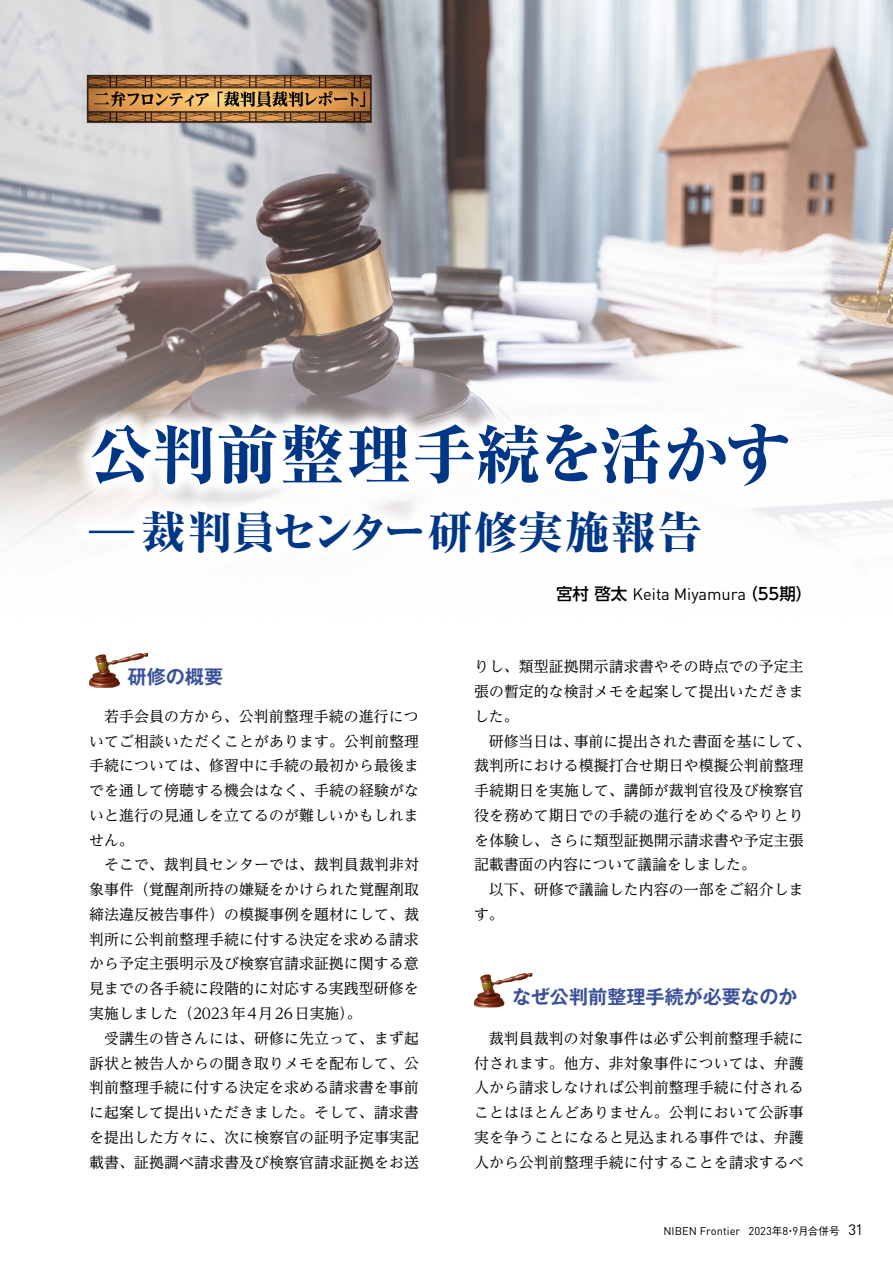
<style>
.page{position:relative;width:893px;height:1263px;background:#fff}
.page>*{position:absolute;margin:0;border:0;box-sizing:border-box;transform-origin:0 0}
.t1{font:800 64.35px "Ryumin Pr 6 N";letter-spacing:-.01em;color:#003686}
.t2{font:800 45px "Ryumin Pr 6 N";color:#003686}
.t3{font:700 19.2px "Gothic MB101 Pr 6 N De";color:#3a5298}
.t4{font:16.5px "DIN";letter-spacing:-.005em;color:#000}
.t5{font:14.85px/24.8px "UD Reimin Pr 6 N";letter-spacing:.005em;color:#000;text-align:justify}
.t6{font:11.1px "DIN";color:#000}
.s1{font-weight:300}
.s2{font-family:"UD Shin Go Pr 6 N";font-weight:500}
.s3{font-family:"Gothic BBB Pr 6 N";font-weight:500;font-size:10.65px}
.s4{font-size:14.85px}
</style>
<div class="page">
<img style="left:0;top:0;width:893px;height:546px">
<img style="left:89px;top:653px;width:59px;height:35px">
<img style="left:85px;top:72px;width:299px;height:54px">
<div style="left:69px;top:403px;width:739px;height:170px;background:#fff"></div>
<img style="left:474px;top:973px;width:58px;height:34px">
<h1 class="t1" style="left:89px;top:404px;width:702px">公判前整理手続を活かす</h1>
<h2 class="t2" style="left:89px;top:497px;width:614px"><span class="s1">―</span>裁判員センター研修実施報告</h2>
<p class="t3" style="left:128px;top:661px;width:97px">研修の概要</p>
<p class="t5" style="left:89px;top:703px;width:331px;text-indent:15px">若手会員の方から、公判前整理手続の進行についてご相談いただくことがあります。公判前整理手続については、修習中に手続の最初から最後までを通して傍聴する機会はなく、手続の経験がないと進行の見通しを立てるのが難しいかもしれません。</p>
<p class="t5" style="left:89px;top:852px;width:331px;text-indent:15px">そこで、裁判員センターでは、裁判員裁判非対象事件（覚醒剤所持の嫌疑をかけられた覚醒剤取締法違反被告事件）の模擬事例を題材にして、裁判所に公判前整理手続に付する決定を求める請求から予定主張明示及び検察官請求証拠に関する意見までの各手続に段階的に対応する実践型研修を実施しました（2023年4月26日実施）。</p>
<p class="t5" style="left:89px;top:1025px;width:331px;text-indent:15px">受講生の皆さんには、研修に先立って、まず起訴状と被告人からの聞き取りメモを配布して、公判前整理手続に付する決定を求める請求書を事前に起案して提出いただきました。そして、請求書を提出した方々に、次に検察官の証明予定事実記載書、証拠調べ請求書及び検察官請求証拠をお送</p>
<p class="t4" style="left:556px;top:584px;width:258px"><span class="s2">宮村 啓太</span> Keita Miyamura <span class="s2">（55期）</span></p>
<p class="t5" style="left:474px;top:654px;width:331px">りし、類型証拠開示請求書やその時点での予定主張の暫定的な検討メモを起案して提出いただきました。</p>
<p class="t5" style="left:474px;top:728px;width:339px;text-align:left;text-indent:15px">研修当日は、事前に提出された書面を基にして、裁判所における模擬打合せ期日や模擬公判前整理手続期日を実施して、講師が裁判官役及び検察官役を務めて期日での手続の進行をめぐるやりとりを体験し、さらに類型証拠開示請求書や予定主張記載書面の内容について議論をしました。</p>
<p class="t5" style="left:474px;top:877px;width:331px;text-indent:15px">以下、研修で議論した内容の一部をご紹介します。</p>
<p class="t3" style="left:512px;top:980px;width:287px">なぜ公判前整理手続が必要なのか</p>
<p class="t5" style="left:474px;top:1025px;width:331px;text-indent:15px">裁判員裁判の対象事件は必ず公判前整理手続に付されます。他方、非対象事件については、弁護人から請求しなければ公判前整理手続に付されることはほとんどありません。公判において公訴事実を争うことになると見込まれる事件では、弁護人から公判前整理手続に付することを請求するべ</p>
<p class="t6" style="left:663px;top:1224px;width:201px">NIBEN Frontier 2023<span class="s3">年</span>8<span class="s3">・</span>9<span class="s3">月合併号</span> <span class="s4">31</span></p>
</div>
